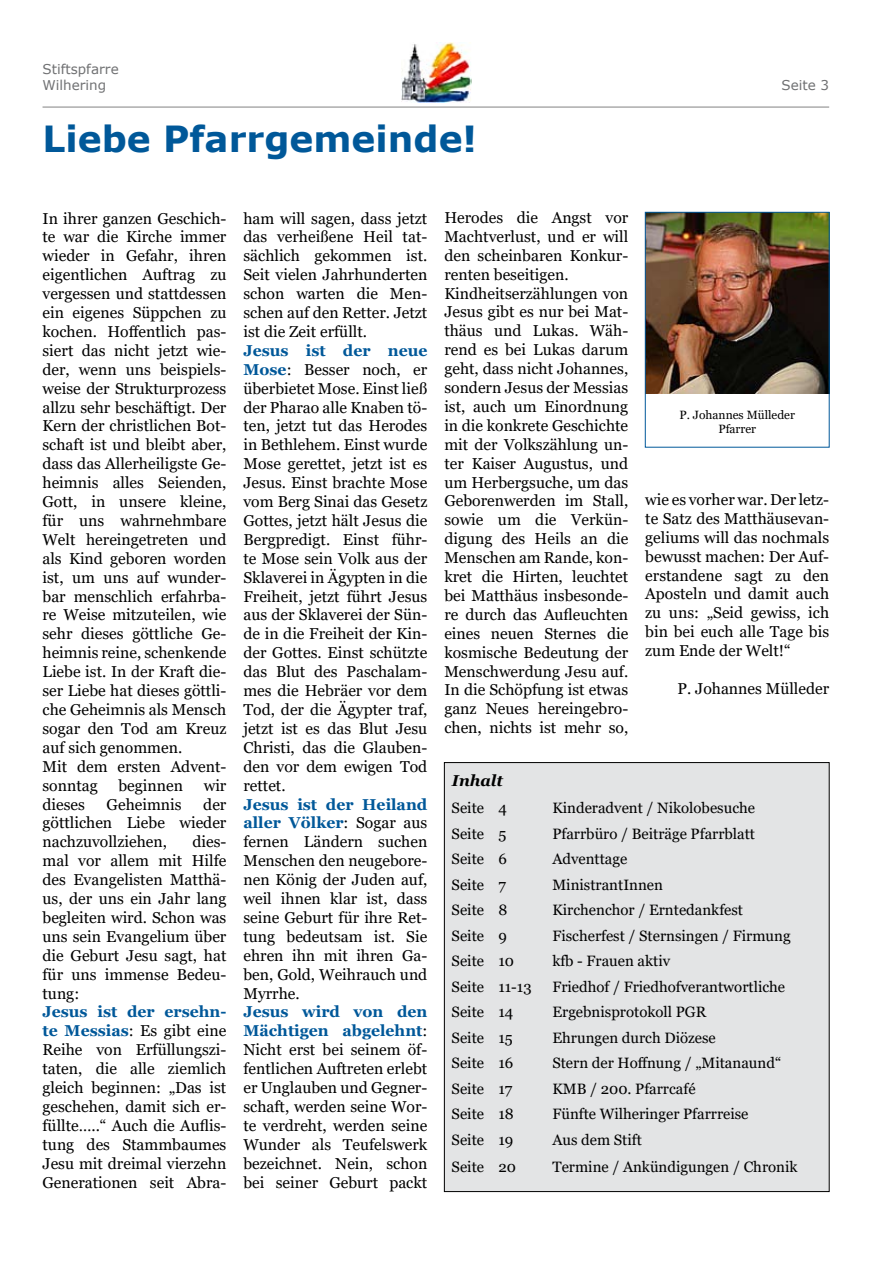
<style>
.page{position:relative;width:893px;height:1263px;background:#fff}
.page>*{position:absolute;margin:0;border:0;box-sizing:border-box;transform-origin:0 0}
.t1{font:700 36px "Verdana";color:#005899}
.t2{font:15.75px/18.9px "Georgia";color:#000;text-align:justify}
.t3{font:italic 700 15.75px "Georgia";color:#000}
.t4{font:15px "Georgia";color:#000}
.t5{font:13.5px/16.2px "Verdana";color:#707173}
.t6{font:12px/14.4px "Georgia";color:#000;text-align:center}
.s1{font-weight:700;color:#005899}
</style>
<div class="page">
<hr style="left:43px;top:107px;width:786px;height:1px;background:#000">
<img style="left:402px;top:43px;width:69px;height:60px">
<img style="left:647px;top:214px;width:181px;height:179px">
<div style="left:444px;top:762px;width:385px;height:429px;background:#e3e4e5"></div>
<div style="left:645px;top:212px;width:185px;height:236px;border:1px solid #005899"></div>
<p class="t5" style="left:43px;top:61px;width:78px">Stiftspfarre<br>Wilhering</p>
<h1 class="t1" style="left:43px;top:113px;width:436px">Liebe Pfarrgemeinde!</h1>
<p class="t5" style="left:781px;top:77px;width:49px">Seite 3</p>
<p class="t2" style="left:43px;top:209px;width:185px;text-align:left">In ihrer ganzen Geschich&shy;te war die Kirche immer wieder in Gefahr, ihren eigentlichen Auftrag zu vergessen und stattdessen ein eigenes Süppchen zu kochen. Hoffentlich pas&shy;siert das nicht jetzt wie&shy;der, wenn uns beispiels&shy;weise der Strukturprozess allzu sehr beschäftigt. Der<br>Kern der christlichen Bot&shy;schaft ist und bleibt aber, dass das Allerheiligste Ge&shy;heimnis alles Seienden,<br>Gott, in unsere kleine, für uns wahrnehmbare<br>Welt hereingetreten und als Kind geboren worden ist, um uns auf wunder&shy;bar menschlich erfahrba&shy;re Weise mitzuteilen, wie sehr dieses göttliche Ge&shy;heimnis reine, schenkende<br>Liebe ist. In der Kraft die&shy;ser Liebe hat dieses göttli&shy;che Geheimnis als Mensch sogar den Tod am Kreuz auf sich genommen.<br>Mit dem ersten Advent&shy;sonntag</p>
<p class="t2" style="left:118px;top:776px;width:66px">beginnen</p>
<p class="t2" style="left:204px;top:776px;width:24px">wir</p>
<p class="t2" style="left:43px;top:795px;width:185px;text-indent:161px">der göttlichen Liebe wieder nachzuvollziehen,</p>
<p class="t2" style="left:43px;top:795px;width:44px">dieses</p>
<p class="t2" style="left:107px;top:795px;width:77px">Geheimnis</p>
<p class="t2" style="left:43px;top:833px;width:185px;text-indent:150px">dies&shy;mal vor allem mit Hilfe des Evangelisten Matthä&shy;us, der uns ein Jahr lang begleiten wird. Schon was uns sein Evangelium über die Geburt Jesu sagt, hat für uns immense Bedeu&shy;tung:</p>
<p class="t2" style="left:43px;top:1003px;width:185px"><span class="s1">Jesus ist der ersehn&shy;te Messias</span>: Es gibt eine Reihe von Erfüllungszi&shy;taten, die alle ziemlich gleich beginnen: „Das ist geschehen, damit sich er&shy;füllte…..“ Auch die Auflis&shy;tung des Stammbaumes Jesu mit dreimal vierzehn Generationen seit Abra-</p>
<p class="t2" style="left:243px;top:209px;width:185px">ham will sagen, dass jetzt das verheißene Heil tat&shy;sächlich gekommen ist.<br>Seit vielen Jahrhunderten schon warten die Men&shy;schen auf den Retter. Jetzt ist die Zeit erfüllt.</p>
<p class="t2" style="left:243px;top:341px;width:185px"><span class="s1">Jesus ist der neue Mose</span>: Besser noch, er überbietet Mose. Einst ließ der Pharao alle Knaben tö&shy;ten, jetzt tut das Herodes in Bethlehem. Einst wurde Mose gerettet, jetzt ist es Jesus. Einst brachte Mose vom Berg Sinai das Gesetz Gottes, jetzt hält Jesus die Bergpredigt. Einst führ&shy;te Mose sein Volk aus der Sklaverei in Ägypten in die Freiheit, jetzt führt Jesus aus der Sklaverei der Sün&shy;de in die Freiheit der Kin&shy;der Gottes. Einst schützte das Blut des Paschalam&shy;mes die Hebräer vor dem Tod, der die Ägypter traf, jetzt ist es das Blut Jesu Christi, das die Glauben&shy;den vor dem ewigen Tod rettet.</p>
<p class="t2" style="left:243px;top:795px;width:185px"><span class="s1">Jesus ist der Heiland aller Völker</span>: Sogar aus fernen Ländern suchen Menschen den neugebore&shy;nen König der Juden auf, weil ihnen klar ist, dass seine Geburt für ihre Ret&shy;tung bedeutsam ist. Sie ehren ihn mit ihren Ga&shy;ben, Gold, Weihrauch und Myrrhe.</p>
<p class="t2" style="left:243px;top:1003px;width:185px"><span class="s1">Jesus wird von den Mächtigen abgelehnt</span>:<br>Nicht erst bei seinem öf&shy;fentlichen Auftreten erlebt er Unglauben und Gegner&shy;schaft, werden seine Wor&shy;te verdreht, werden seine Wunder als Teufelswerk bezeichnet. Nein, schon bei seiner Geburt packt</p>
<p class="t2" style="left:444px;top:208px;width:185px;text-align:left">Herodes die Angst vor<br>Machtverlust, und er will den scheinbaren Konkur&shy;renten beseitigen.<br>Kindheitserzählungen von<br>Jesus gibt es nur bei Mat&shy;thäus und Lukas. Wäh&shy;rend es bei Lukas darum geht, dass nicht Johannes, sondern Jesus der Messias ist, auch um Einordnung in die konkrete Geschichte mit der Volkszählung un&shy;ter Kaiser Augustus, und um Herbergsuche, um das<br>Geborenwerden im Stall, sowie um die Verkün&shy;digung des Heils an die<br>Menschen am Rande, kon&shy;kret die Hirten, leuchtet bei Matthäus insbesonde&shy;re durch das Aufleuchten eines neuen Sternes die kosmische Bedeutung der<br>Menschwerdung Jesu auf.<br>In die Schöpfung ist etwas ganz Neues hereingebro&shy;chen, nichts ist mehr so,</p>
<p class="t6" style="left:679px;top:408px;width:117px">P. Johannes Mülleder<br>Pfarrer</p>
<p class="t2" style="left:645px;top:490px;width:185px">wie es vorher war. Der letz&shy;te Satz des Matthäusevan&shy;geliums will das nochmals bewusst machen: Der Auf&shy;erstandene sagt zu den Aposteln und damit auch zu uns: „Seid gewiss, ich bin bei euch alle Tage bis zum Ende der Welt!“</p>
<p class="t2" style="left:678px;top:679px;width:153px">P. Johannes Mülleder</p>
<p class="t3" style="left:452px;top:771px;width:53px">Inhalt</p>
<p class="t4" style="left:452px;top:799px;width:57px">Seite 4</p>
<p class="t4" style="left:552px;top:799px;width:204px">Kinderadvent / Nikolobesuche</p>
<p class="t4" style="left:452px;top:824px;width:56px">Seite 5</p>
<p class="t4" style="left:552px;top:824px;width:204px">Pfarrbüro / Beiträge Pfarrblatt</p>
<p class="t4" style="left:452px;top:850px;width:57px">Seite 6</p>
<p class="t4" style="left:552px;top:850px;width:77px">Adventtage</p>
<p class="t4" style="left:452px;top:875px;width:56px">Seite 7</p>
<p class="t4" style="left:552px;top:875px;width:112px">MinistrantInnen</p>
<p class="t4" style="left:452px;top:901px;width:57px">Seite 8</p>
<p class="t4" style="left:552px;top:901px;width:192px">Kirchenchor / Erntedankfest</p>
<p class="t4" style="left:452px;top:926px;width:57px">Seite 9</p>
<p class="t4" style="left:552px;top:926px;width:240px">Fischerfest / Sternsingen / Firmung</p>
<p class="t4" style="left:452px;top:952px;width:64px">Seite 10</p>
<p class="t4" style="left:552px;top:952px;width:119px">kfb - Frauen aktiv</p>
<p class="t4" style="left:452px;top:977px;width:82px">Seite 11-13</p>
<p class="t4" style="left:552px;top:977px;width:234px">Friedhof / Friedhofverantwortliche</p>
<p class="t4" style="left:452px;top:1003px;width:63px">Seite 14</p>
<p class="t4" style="left:552px;top:1003px;width:155px">Ergebnisprotokoll PGR</p>
<p class="t4" style="left:452px;top:1028px;width:63px">Seite 15</p>
<p class="t4" style="left:552px;top:1028px;width:165px">Ehrungen durch Diözese</p>
<p class="t4" style="left:452px;top:1054px;width:63px">Seite 16</p>
<p class="t4" style="left:552px;top:1054px;width:230px">Stern der Hoffnung / „Mitanaund“</p>
<p class="t4" style="left:452px;top:1079px;width:62px">Seite 17</p>
<p class="t4" style="left:552px;top:1079px;width:145px">KMB / 200. Pfarrcafé</p>
<p class="t4" style="left:452px;top:1105px;width:64px">Seite 18</p>
<p class="t4" style="left:552px;top:1105px;width:198px">Fünfte Wilheringer Pfarrreise</p>
<p class="t4" style="left:452px;top:1130px;width:63px">Seite 19</p>
<p class="t4" style="left:552px;top:1130px;width:91px">Aus dem Stift</p>
<p class="t4" style="left:452px;top:1157px;width:66px">Seite 20</p>
<p class="t4" style="left:552px;top:1157px;width:247px">Termine / Ankündigungen / Chronik</p>
</div>
